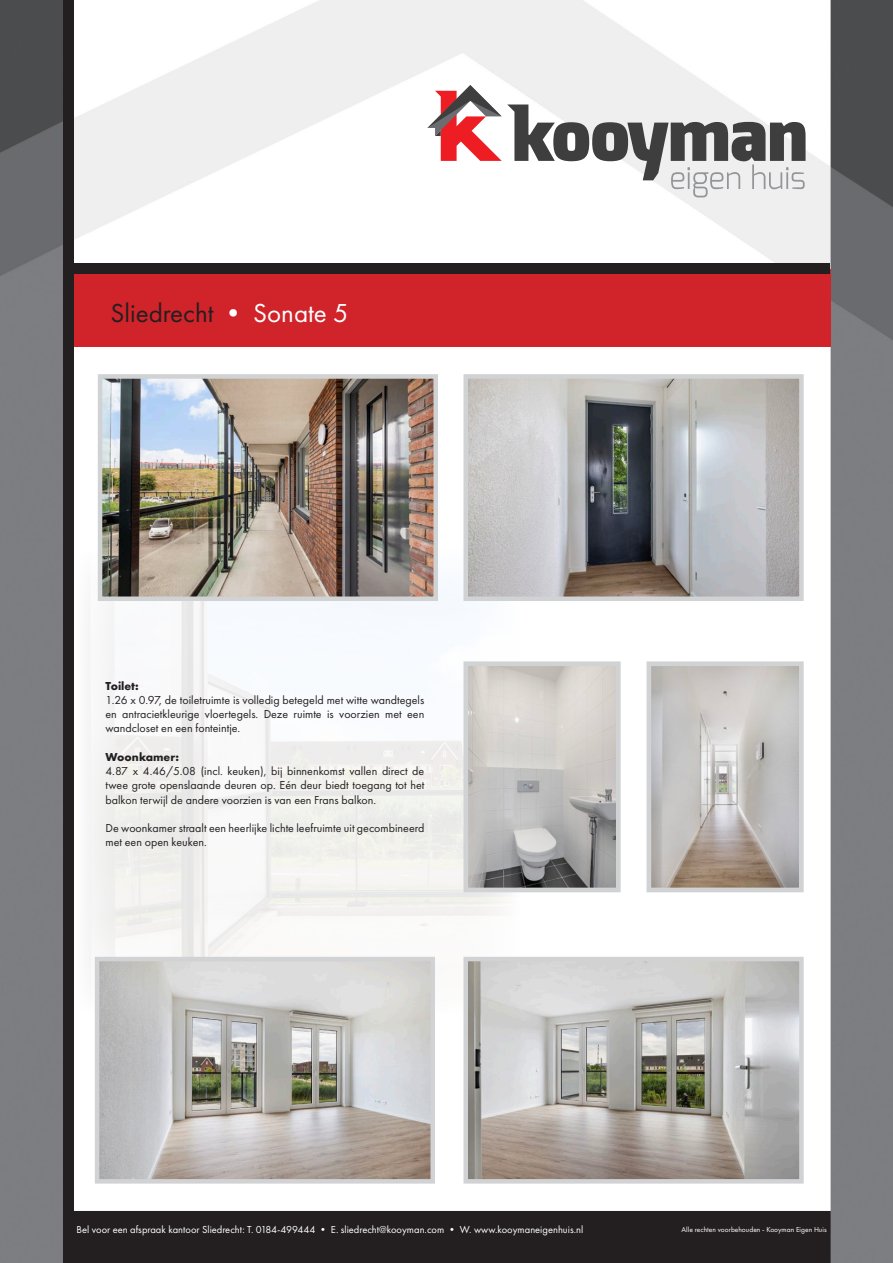
<style>
.page{position:relative;width:893px;height:1263px;background:#fff}
.page>*{position:absolute;margin:0;border:0;box-sizing:border-box;transform-origin:0 0}
.t1{font:27px "Futura PT";color:#231f20}
.t2{font:12px/14.2px "Futura PT";color:#231f20;text-align:justify}
.t3{font:700 12px "Futura PT";color:#231f20}
.t4{font:10.5px "Futura PT";color:#fff}
.t5{font:7.5px "Futura PT";color:#fff}
.s1{color:#fff}
</style>
<div class="page">
<img style="left:0;top:0;width:893px;height:1263px">
<div style="left:70px;top:269px;width:761px;height:78px;background:#d1232a"></div>
<div style="left:70px;top:264px;width:760px;height:10px;background:#231f20"></div>
<div style="left:63px;top:0;width:10px;height:1263px;background:#231f20"></div>
<img style="left:75px;top:549px;width:445px;height:465px">
<img style="left:468px;top:962px;width:331px;height:216px">
<div style="left:463px;top:957px;width:341px;height:226px;border:4px solid #d1d2d4"></div>
<img style="left:103px;top:379px;width:330px;height:217px">
<div style="left:98px;top:374px;width:340px;height:227px;border:4px solid #d1d2d4"></div>
<svg style="left:427px;top:85px;width:378px;height:112px"></svg>
<img style="left:468px;top:379px;width:331px;height:217px">
<div style="left:463px;top:374px;width:341px;height:227px;border:4px solid #d1d2d4"></div>
<img style="left:100px;top:962px;width:330px;height:216px">
<div style="left:95px;top:957px;width:340px;height:226px;border:4px solid #d1d2d4"></div>
<img style="left:469px;top:667px;width:146px;height:219px">
<div style="left:463px;top:661px;width:158px;height:231px;border:5px solid #d1d2d4"></div>
<img style="left:652px;top:667px;width:146px;height:219px">
<div style="left:646px;top:661px;width:158px;height:231px;border:5px solid #d1d2d4"></div>
<h1 class="t1" style="left:111px;top:297px;width:240px">Sliedrecht <span class="s1">• Sonate 5</span></h1>
<p class="t3" style="left:105px;top:678px;width:35px">Toilet:</p>
<p class="t2" style="left:105px;top:693px;width:320px">1.26 x 0.97, de toiletruimte is volledig betegeld met witte wandtegels en antracietkleurige vloertegels. Deze ruimte is voorzien met een wandcloset en een fonteintje.</p>
<p class="t3" style="left:105px;top:749px;width:75px">Woonkamer:</p>
<p class="t2" style="left:105px;top:764px;width:320px">4.87 x 4.46/5.08 (incl. keuken), bij binnenkomst vallen direct de twee grote openslaande deuren op. Eén deur biedt toegang tot het balkon terwijl de andere voorzien is van een Frans balkon.</p>
<p class="t2" style="left:105px;top:821px;width:320px">De woonkamer straalt een heerlijke lichte leefruimte uit gecombineerd met een open keuken.</p>
<p class="t4" style="left:77px;top:1223px;width:508px">Bel voor een afspraak kantoor Sliedrecht: T. 0184-499444 • E. sliedrecht@kooyman.com • W. www.kooymaneigenhuis.nl</p>
<p class="t5" style="left:682px;top:1225px;width:146px">Alle rechten voorbehouden - Kooyman Eigen Huis</p>
</div>
